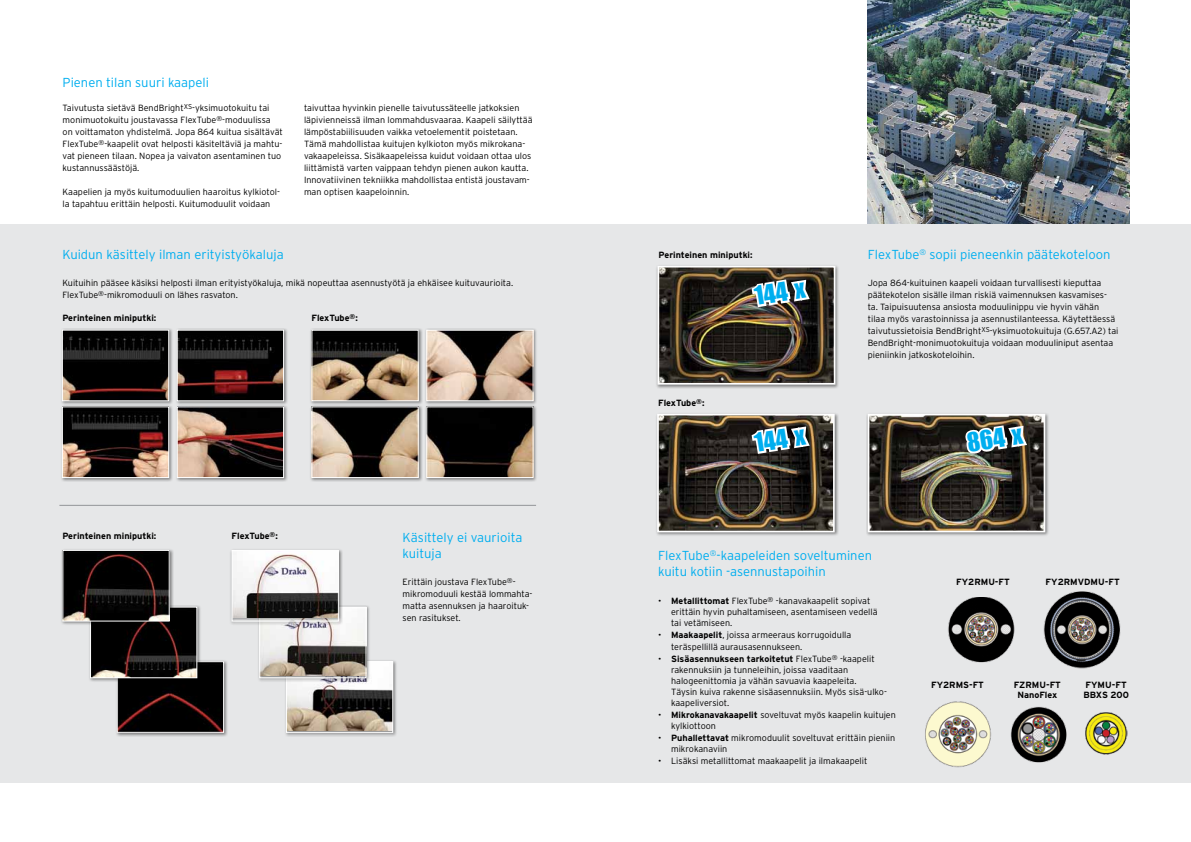
<style>
.page{position:relative;width:1191px;height:842px;background:#fff}
.page>*{position:absolute;margin:0;border:0;box-sizing:border-box;transform-origin:0 0}
.t1{font:24px "Impact";color:#00aeef}
.t2{font:300 13px/15.6px "Interstate";color:#00aeef}
.t3{font:300 9px/12px "Interstate";color:#000}
.t4{font:700 9px/10px "Interstate";color:#000;text-align:center}
.s1{font-weight:700}
</style>
<div class="page">
<img style="left:867px;top:0;width:262px;height:224px">
<div style="left:0;top:224px;width:1191px;height:558px;background:#e6e7e8"></div>
<hr style="left:59px;top:505px;width:477px;height:1px;background:#939598">
<div style="left:60px;top:328px;width:113px;height:77px;background:#000;opacity:.45"></div>
<img style="left:64px;top:332px;width:103px;height:67px">
<div style="left:62px;top:330px;width:107px;height:71px;border:1px solid #fff"></div>
<div style="left:175px;top:328px;width:113px;height:77px;background:#000;opacity:.45"></div>
<img style="left:179px;top:332px;width:103px;height:67px">
<div style="left:177px;top:330px;width:107px;height:71px;border:1px solid #fff"></div>
<div style="left:60px;top:404px;width:113px;height:78px;background:#000;opacity:.45"></div>
<img style="left:64px;top:408px;width:103px;height:68px">
<div style="left:62px;top:406px;width:107px;height:72px;border:1px solid #fff"></div>
<div style="left:424px;top:328px;width:114px;height:77px;background:#000;opacity:.45"></div>
<img style="left:428px;top:332px;width:103px;height:67px">
<div style="left:426px;top:330px;width:107px;height:71px;border:1px solid #fff"></div>
<div style="left:309px;top:404px;width:114px;height:78px;background:#000;opacity:.45"></div>
<img style="left:313px;top:408px;width:104px;height:68px">
<div style="left:311px;top:406px;width:108px;height:72px;border:1px solid #fff"></div>
<div style="left:424px;top:404px;width:114px;height:78px;background:#000;opacity:.45"></div>
<img style="left:428px;top:408px;width:103px;height:68px">
<div style="left:426px;top:406px;width:107px;height:72px;border:1px solid #fff"></div>
<div style="left:309px;top:328px;width:114px;height:77px;background:#000;opacity:.45"></div>
<img style="left:313px;top:332px;width:104px;height:67px">
<div style="left:311px;top:330px;width:108px;height:71px;border:1px solid #fff"></div>
<div style="left:175px;top:404px;width:113px;height:78px;background:#000;opacity:.45"></div>
<img style="left:179px;top:408px;width:103px;height:68px">
<div style="left:177px;top:406px;width:107px;height:72px;border:1px solid #fff"></div>
<div style="left:115px;top:659px;width:113px;height:78px;background:#000;opacity:.45"></div>
<img style="left:119px;top:663px;width:103px;height:68px">
<div style="left:117px;top:661px;width:107px;height:72px;border:1px solid #fff"></div>
<div style="left:88px;top:605px;width:113px;height:77px;background:#000;opacity:.45"></div>
<img style="left:92px;top:609px;width:103px;height:67px">
<div style="left:90px;top:607px;width:107px;height:71px;border:1px solid #fff"></div>
<div style="left:60px;top:548px;width:114px;height:78px;background:#000;opacity:.45"></div>
<img style="left:64px;top:552px;width:104px;height:67px">
<div style="left:62px;top:550px;width:108px;height:71px;border:1px solid #fff"></div>
<div style="left:284px;top:659px;width:113px;height:78px;background:#000;opacity:.45"></div>
<img style="left:288px;top:663px;width:103px;height:68px">
<div style="left:286px;top:661px;width:107px;height:72px;border:1px solid #fff"></div>
<div style="left:257px;top:605px;width:114px;height:77px;background:#000;opacity:.45"></div>
<img style="left:261px;top:609px;width:103px;height:67px">
<div style="left:259px;top:607px;width:107px;height:71px;border:1px solid #fff"></div>
<div style="left:230px;top:548px;width:113px;height:78px;background:#000;opacity:.45"></div>
<img style="left:233px;top:552px;width:104px;height:65px">
<div style="left:231px;top:550px;width:108px;height:71px;border:1px solid #fff"></div>
<div style="left:655px;top:264px;width:184px;height:125px;background:#000;opacity:.45"></div>
<img style="left:660px;top:269px;width:172px;height:113px">
<div style="left:657px;top:266px;width:178px;height:119px;border:2px solid #fff"></div>
<div style="left:655px;top:412px;width:184px;height:124px;background:#000;opacity:.45"></div>
<img style="left:660px;top:417px;width:171px;height:112px">
<div style="left:657px;top:414px;width:177px;height:118px;border:2px solid #fff"></div>
<div style="left:865px;top:412px;width:184px;height:124px;background:#000;opacity:.45"></div>
<img style="left:870px;top:417px;width:172px;height:112px">
<div style="left:867px;top:414px;width:178px;height:118px;border:2px solid #fff"></div>
<img style="left:1043px;top:591px;width:78px;height:78px">
<img style="left:948px;top:597px;width:67px;height:66px">
<img style="left:1010px;top:707px;width:57px;height:56px">
<img style="left:1085px;top:713px;width:43px;height:42px">
<img style="left:925px;top:701px;width:66px;height:67px">
<img style="left:749px;top:264px;width:63px;height:54px">
<svg style="left:749px;top:412px;width:63px;height:53px;background:#7b766f"></svg>
<img style="left:962px;top:412px;width:68px;height:52px">
<h2 class="t2" style="left:63px;top:74px;width:148px">Pienen tilan suuri kaapeli</h2>
<p class="t3" style="left:63px;top:102px;width:222px">Taivutusta sietävä BendBright<sup>XS</sup>-yksimuotokuitu tai monimuotokuitu joustavassa FlexTube<sup>®</sup>-moduulissa on voittamaton yhdistelmä. Jopa 864 kuitua sisältävät FlexTube<sup>®</sup>-kaapelit ovat helposti käsiteltäviä ja mahtu&shy;vat pieneen tilaan. Nopea ja vaivaton asentaminen tuo kustannussäästöjä.</p>
<p class="t3" style="left:63px;top:186px;width:219px">Kaapelien ja myös kuitumoduulien haaroitus kylkiotol&shy;la tapahtuu erittäin helposti. Kuitumoduulit voidaan</p>
<p class="t3" style="left:304px;top:102px;width:230px">taivuttaa hyvinkin pienelle taivutussäteelle jatkoksien läpivienneissä ilman lommahdusvaaraa. Kaapeli säilyttää lämpöstabiilisuuden vaikka vetoelementit poistetaan.<br>Tämä mahdollistaa kuitujen kylkioton myös mikrokana&shy;vakaapeleissa. Sisäkaapeleissa kuidut voidaan ottaa ulos liittämistä varten vaippaan tehdyn pienen aukon kautta.<br>Innovatiivinen tekniikka mahdollistaa entistä joustavam&shy;man optisen kaapeloinnin.</p>
<h2 class="t2" style="left:62px;top:246px;width:223px">Kuidun käsittely ilman erityistyökaluja</h2>
<p class="t3" style="left:62px;top:277px;width:452px">Kuituihin pääsee käsiksi helposti ilman erityistyökaluja, mikä nopeuttaa asennustyötä ja ehkäisee kuituvaurioita.<br>FlexTube<sup>®</sup>-mikromoduuli on lähes rasvaton.</p>
<p class="t4" style="left:62px;top:313px;width:96px">Perinteinen miniputki:</p>
<p class="t4" style="left:311px;top:313px;width:48px">FlexTube<sup>®</sup>:</p>
<p class="t4" style="left:62px;top:531px;width:96px">Perinteinen miniputki:</p>
<p class="t4" style="left:231px;top:531px;width:48px">FlexTube<sup>®</sup>:</p>
<h2 class="t2" style="left:402px;top:530px;width:121px">Käsittely ei vaurioita kuituja</h2>
<p class="t3" style="left:402px;top:576px;width:131px">Erittäin joustava FlexTube<sup>®</sup>- mikromoduuli kestää lommahta&shy;matta asennuksen ja haaroituk&shy;sen rasitukset.</p>
<p class="t4" style="left:658px;top:249px;width:96px">Perinteinen miniputki:</p>
<p class="t4" style="left:658px;top:397px;width:48px">FlexTube<sup>®</sup>:</p>
<h1 class="t1" style="left:752px;top:278px;width:53px;rotate:-9deg">144 x</h1>
<h2 class="t2" style="left:867px;top:246px;width:244px">FlexTube<sup>®</sup> sopii pieneenkin päätekoteloon</h2>
<p class="t3" style="left:867px;top:277px;width:252px">Jopa 864-kuituinen kaapeli voidaan turvallisesti kieputtaa päätekotelon sisälle ilman riskiä vaimennuksen kasvamises&shy;ta. Taipuisuutensa ansiosta moduulinippu vie hyvin vähän tilaa myös varastoinnissa ja asennustilanteessa. Käytettäessä taivutussietoisia BendBright<sup>XS</sup>-yksimuotokuituja (G.657.A2) tai BendBright-monimuotokuituja voidaan moduuliniput asentaa pieniinkin jatkoskoteloihin.</p>
<h1 class="t1" style="left:752px;top:424px;width:53px;rotate:-9deg">144 x</h1>
<h1 class="t1" style="left:964px;top:424px;width:57px;rotate:-9deg">864 x</h1>
<h2 class="t2" style="left:658px;top:548px;width:215px">FlexTube<sup>®</sup>-kaapeleiden soveltuminen kuitu kotiin -asennustapoihin</h2>
<p class="t3" style="left:671px;top:595px;width:208px;line-height:11px;text-indent:-13px">• <span class="s1">Metallittomat</span> FlexTube<sup>®</sup> -kanavakaapelit sopivat erittäin hyvin puhaltamiseen, asentamiseen vedellä tai vetämiseen.</p>
<p class="t3" style="left:671px;top:628px;width:182px;text-indent:-13px">• <span class="s1">Maakaapelit</span>, joissa armeeraus korrugoidulla teräspellillä aurausasennukseen.</p>
<p class="t3" style="left:671px;top:653px;width:217px;line-height:11px;text-indent:-13px">• <span class="s1">Sisäasennukseen tarkoitetut</span> FlexTube<sup>®</sup> -kaapelit rakennuksiin ja tunneleihin, joissa vaaditaan halogeenittomia ja vähän savuavia kaapeleita.<br>Täysin kuiva rakenne sisäasennuksiin. Myös sisä-ulko&shy;kaapeliversiot.</p>
<p class="t3" style="left:671px;top:709px;width:226px;line-height:11px;text-indent:-13px">• <span class="s1">Mikrokanavakaapelit</span> soveltuvat myös kaapelin kuitujen kylkiottoon</p>
<p class="t3" style="left:671px;top:732px;width:226px;line-height:11px;text-indent:-13px">• <span class="s1">Puhallettavat</span> mikromoduulit soveltuvat erittäin pieniin mikrokanaviin</p>
<p class="t3" style="left:658px;top:754px;width:211px">• Lisäksi metallittomat maakaapelit ja ilmakaapelit</p>
<p class="t4" style="left:956px;top:576px;width:55px">FY2RMU-FT</p>
<p class="t4" style="left:1045px;top:576px;width:76px">FY2RMVDMU-FT</p>
<p class="t4" style="left:931px;top:680px;width:54px">FY2RMS-FT</p>
<p class="t4" style="left:1013px;top:680px;width:49px">FZRMU-FT<br>NanoFlex</p>
<p class="t4" style="left:1083px;top:679px;width:47px;text-align:left">FYMU-FT<br>BBXS 200</p>
</div>
